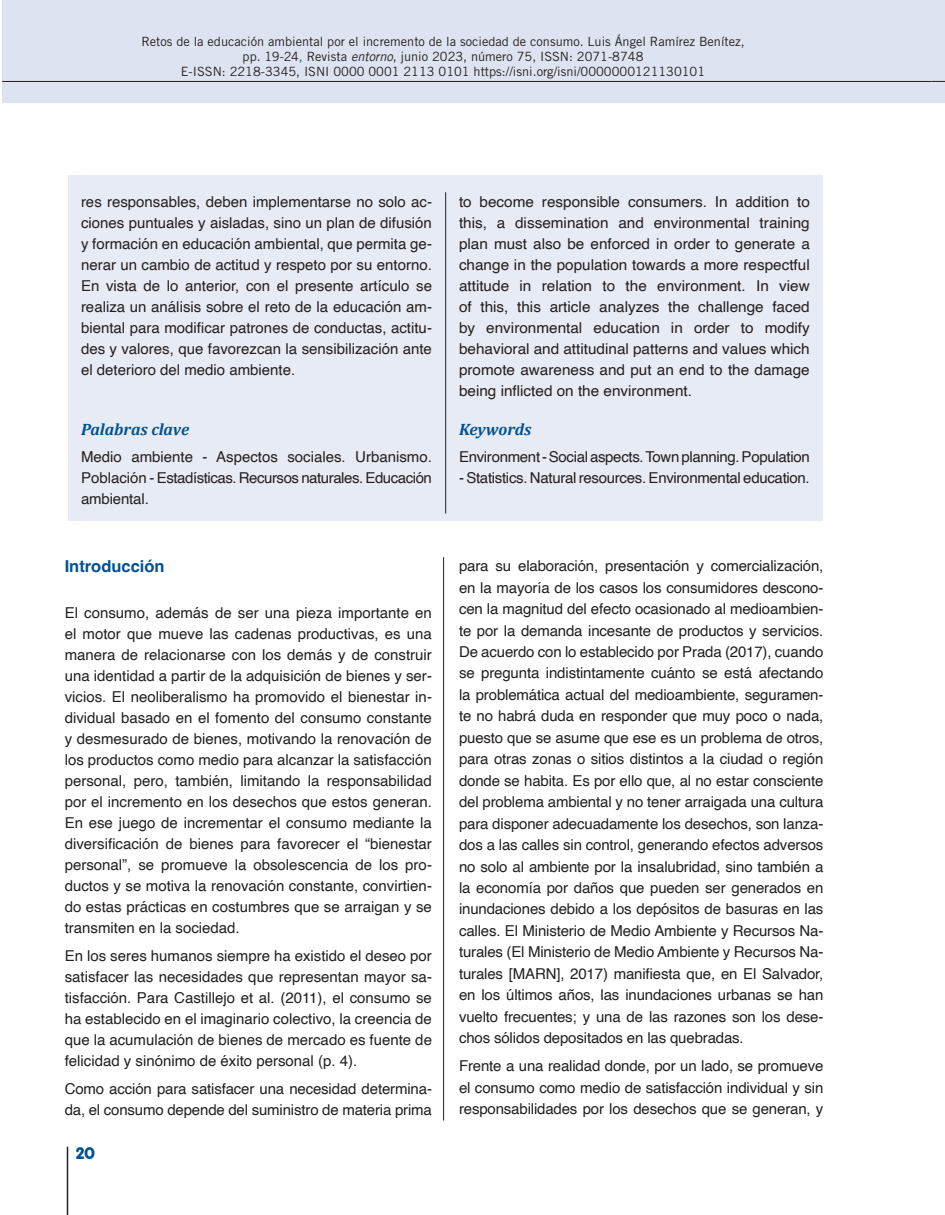
<style>
.page{position:relative;width:945px;height:1215px;background:#fff}
.page>*{position:absolute;margin:0;border:0;box-sizing:border-box;transform-origin:0 0}
.Título_2{font:italic 700 16.5px "Cambria";color:#005294}
.t1{font:700 16.5px "Helvetica";color:#005294}
.t2{font:900 16.5px "VAG Rounded";color:#005294}
.t3{font:15px/21px "Helvetica";letter-spacing:-.01em;color:#231f20;text-align:justify}
.t4{font:12.75px/15px "Trade Gothic";color:#231f20;text-align:center}
.s1{color:#005294}
.s2{font-family:"Trade Gothic LT";font-style:italic}
</style>
<div class="page">
<div style="left:932px;top:0;width:13px;height:103px;background:#dde3f0"></div>
<div style="left:2px;top:0;width:930px;height:103px;background:#dde3f0"></div>
<hr style="left:2px;top:81px;width:930px;height:1px;background:#231f20">
<svg style="left:932px;top:81px;width:13px;height:1px"></svg>
<hr style="left:67px;top:1147px;width:1px;height:68px;background:#231f20">
<div style="left:68px;top:176px;width:755px;height:345px;background:#e7ebf4"></div>
<hr style="left:443px;top:557px;width:1px;height:563px;background:#231f20">
<hr style="left:445px;top:192px;width:1px;height:322px;background:#231f20">
<p class="t4" style="left:141px;top:33px;width:605px">Retos de la educación ambiental por el incremento de la sociedad de consumo. Luis Ángel Ramírez Benítez, pp. 19-24<span class="s1">,</span> Revista <span class="s2">entorno</span>, junio 2023, número 75, ISSN: 2071-8748<br>E-ISSN: 2218-3345, ISNI 0000 0001 2113 0101 https://isni.org/isni/0000000121130101</p>
<p class="t3" style="left:81px;top:192px;width:353px">res responsables, deben implementarse no solo ac&shy;ciones puntuales y aisladas, sino un plan de difusión y formación en educación ambiental, que permita ge&shy;nerar un cambio de actitud y respeto por su entorno.<br>En vista de lo anterior, con el presente artículo se realiza un análisis sobre el reto de la educación am&shy;biental para modificar patrones de conductas, actitu&shy;des y valores, que favorezcan la sensibilización ante el deterioro del medio ambiente.</p>
<p class="Título_2" style="left:81px;top:418px;width:110px">Palabras clave</p>
<p class="t3" style="left:81px;top:447px;width:352px">Medio ambiente - Aspectos sociales. Urbanismo.<br>Población - Estadísticas. Recursos naturales. Educación ambiental.</p>
<p class="t1" style="left:65px;top:556px;width:101px">Introducción</p>
<p class="t3" style="left:65px;top:603px;width:369px">El consumo, además de ser una pieza importante en el motor que mueve las cadenas productivas, es una manera de relacionarse con los demás y de construir una identidad a partir de la adquisición de bienes y ser&shy;vicios. El neoliberalismo ha promovido el bienestar in&shy;dividual basado en el fomento del consumo constante y desmesurado de bienes, motivando la renovación de los productos como medio para alcanzar la satisfacción personal, pero, también, limitando la responsabilidad por el incremento en los desechos que estos generan.<br>En ese juego de incrementar el consumo mediante la diversificación de bienes para favorecer el “bienestar personal”, se promueve la obsolescencia de los pro&shy;ductos y se motiva la renovación constante, convirtien&shy;do estas prácticas en costumbres que se arraigan y se transmiten en la sociedad.</p>
<p class="t3" style="left:65px;top:946px;width:369px">En los seres humanos siempre ha existido el deseo por satisfacer las necesidades que representan mayor sa&shy;tisfacción. Para Castillejo et al. (2011), el consumo se ha establecido en el imaginario colectivo, la creencia de que la acumulación de bienes de mercado es fuente de felicidad y sinónimo de éxito personal (p. 4).</p>
<p class="t3" style="left:65px;top:1078px;width:369px">Como acción para satisfacer una necesidad determina&shy;da, el consumo depende del suministro de materia prima</p>
<p class="t2" style="left:76px;top:1144px;width:20px">20</p>
<p class="t3" style="left:459px;top:192px;width:352px">to become responsible consumers. In addition to this, a dissemination and environmental training plan must also be enforced in order to generate a change in the population towards a more respectful attitude in relation to the environment. In view of this, this article analyzes the challenge faced by environmental education in order to modify behavioral and attitudinal patterns and values which promote awareness and put an end to the damage being inflicted on the environment.</p>
<p class="Título_2" style="left:459px;top:418px;width:74px">Keywords</p>
<p class="t3" style="left:459px;top:447px;width:352px">Environment - Social aspects. Town planning. Population</p>
<p class="t3" style="left:459px;top:468px;width:352px">- Statistics. Natural resources. Environmental education.</p>
<p class="t3" style="left:459px;top:556px;width:366px;line-height:21.5px">para su elaboración, presentación y comercialización, en la mayoría de los casos los consumidores descono&shy;cen la magnitud del efecto ocasionado al medioambien&shy;te por la demanda incesante de productos y servicios.<br>De acuerdo con lo establecido por Prada (2017), cuando se pregunta indistintamente cuánto se está afectando la problemática actual del medioambiente, seguramen&shy;te no habrá duda en responder que muy poco o nada, puesto que se asume que ese es un problema de otros, para otras zonas o sitios distintos a la ciudad o región donde se habita. Es por ello que, al no estar consciente del problema ambiental y no tener arraigada una cultura para disponer adecuadamente los desechos, son lanza&shy;dos a las calles sin control, generando efectos adversos no solo al ambiente por la insalubridad, sino también a la economía por daños que pueden ser generados en inundaciones debido a los depósitos de basuras en las calles. El Ministerio de Medio Ambiente y Recursos Na&shy;turales (El Ministerio de Medio Ambiente y Recursos Na&shy;turales [MARN], 2017) manifiesta que, en El Salvador, en los últimos años, las inundaciones urbanas se han vuelto frecuentes; y una de las razones son los dese&shy;chos sólidos depositados en las quebradas.</p>
<p class="t3" style="left:459px;top:1056px;width:366px;line-height:21.5px">Frente a una realidad donde, por un lado, se promueve el consumo como medio de satisfacción individual y sin responsabilidades por los desechos que se generan, y</p>
</div>
